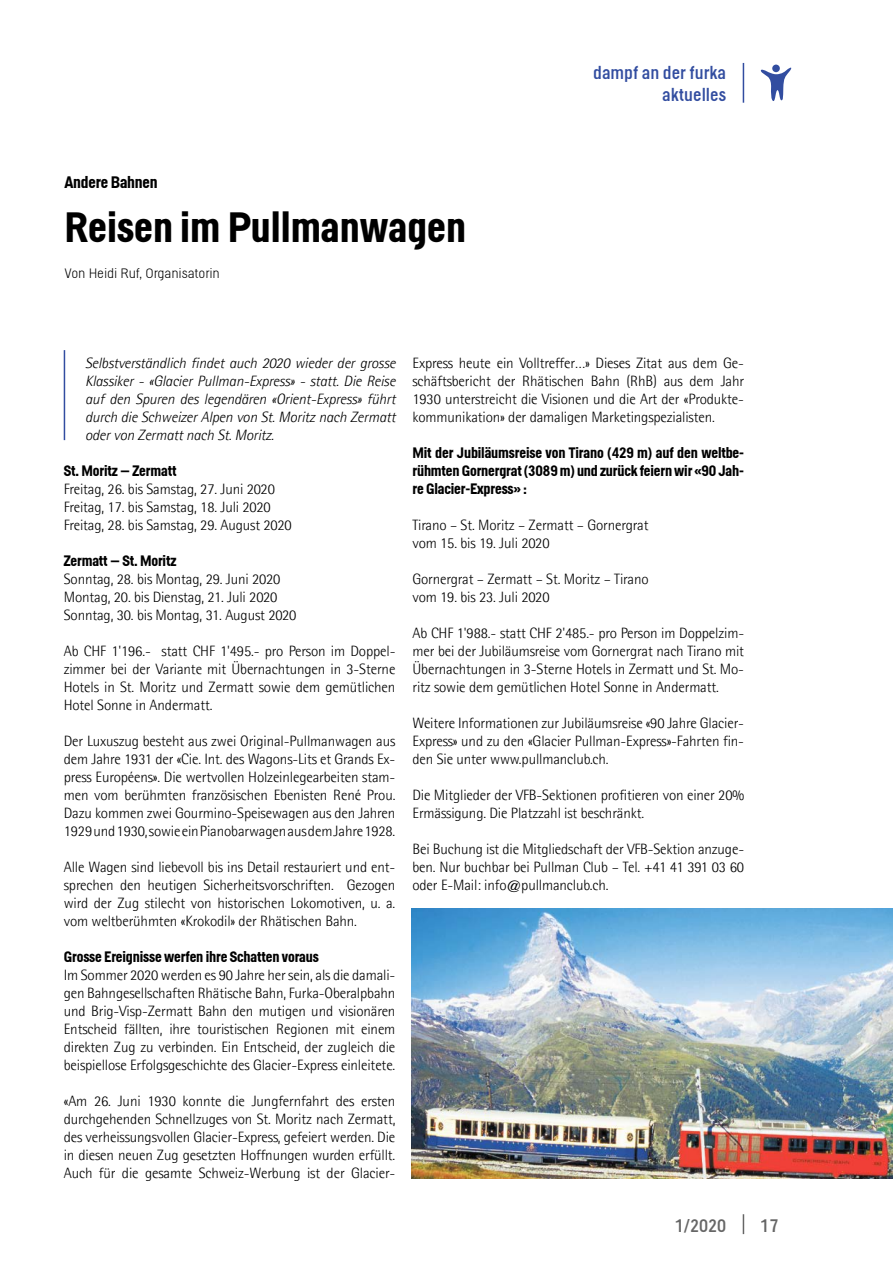
<style>
.page{position:relative;width:893px;height:1263px;background:#fff}
.page>*{position:absolute;margin:0;border:0;box-sizing:border-box;transform-origin:0 0}
.t1{font:700 42px "Helsinki";color:#000}
.t2{font:18px/21.6px "Helsinki";color:#324da0;text-align:right}
.t3{font:18px "Helsinki";color:#000}
.t4{font:700 16.5px "Helsinki";letter-spacing:-.01em;color:#000}
.t5{font:300 15px/18px "Agfa Rotis Semisans";letter-spacing:-.01em;color:#000;text-align:justify}
.t6{font:italic 300 15px/18px "Agfa Rotis Semisans";letter-spacing:-.01em;color:#000;text-align:justify}
.t7{font:700 15px/18px "Helsinki";letter-spacing:-.01em;color:#000;text-align:justify}
.t8{font:300 13.5px "Helsinki";letter-spacing:-.01em;color:#000}
</style>
<div class="page">
<svg style="left:760px;top:65px;width:32px;height:36px"></svg>
<hr style="left:743px;top:63px;width:1px;height:40px;background:#324da0">
<svg style="left:743px;top:1214px;width:1px;height:20px"></svg>
<img style="left:411px;top:908px;width:482px;height:270px">
<hr style="left:64px;top:350px;width:1px;height:90px;background:#324da0">
<p class="t4" style="left:64px;top:172px;width:95px">Andere Bahnen</p>
<h1 class="t1" style="left:64px;top:202px;width:403px">Reisen im Pullmanwagen</h1>
<p class="t8" style="left:64px;top:265px;width:157px">Von Heidi Ruf, Organisatorin</p>
<p class="t2" style="left:593px;top:61px;width:134px">dampf an der furka aktuelles</p>
<p class="t6" style="left:85px;top:354px;width:312px">Selbstverständlich findet auch 2020 wieder der grosse Klassiker - «Glacier Pullman-Express» - statt. Die Reise auf den Spuren des legendären «Orient-Express» führt durch die Schweizer Alpen von St. Moritz nach Zermatt oder von Zermatt nach St. Moritz.</p>
<p class="t7" style="left:64px;top:461px;width:114px">St. Moritz – Zermatt</p>
<p class="t5" style="left:64px;top:480px;width:229px;text-align:left">Freitag, 26. bis Samstag, 27. Juni 2020<br>Freitag, 17. bis Samstag, 18. Juli 2020<br>Freitag, 28. bis Samstag, 29. August 2020</p>
<p class="t7" style="left:64px;top:551px;width:114px">Zermatt – St. Moritz</p>
<p class="t5" style="left:64px;top:570px;width:234px;text-align:left">Sonntag, 28. bis Montag, 29. Juni 2020<br>Montag, 20. bis Dienstag, 21. Juli 2020<br>Sonntag, 30. bis Montag, 31. August 2020</p>
<p class="t5" style="left:64px;top:642px;width:333px">Ab CHF 1'196.- statt CHF 1'495.- pro Person im Doppel&shy;zimmer bei der Variante mit Übernachtungen in 3-Sterne Hotels in St. Moritz und Zermatt sowie dem gemütlichen Hotel Sonne in Andermatt.</p>
<p class="t5" style="left:64px;top:732px;width:333px">Der Luxuszug besteht aus zwei Original-Pullmanwagen aus dem Jahre 1931 der «Cie. Int. des Wagons-Lits et Grands Ex&shy;press Européens». Die wertvollen Holzeinlegearbeiten stam&shy;men vom berühmten französischen Ebenisten René Prou.<br>Dazu kommen zwei Gourmino-Speisewagen aus den Jahren 1929 und 1930, sowie ein Pianobarwagen aus dem Jahre 1928.</p>
<p class="t5" style="left:64px;top:858px;width:333px">Alle Wagen sind liebevoll bis ins Detail restauriert und ent&shy;sprechen den heutigen Sicherheitsvorschriften. Gezogen wird der Zug stilecht von historischen Lokomotiven, u. a. vom weltberühmten «Krokodil» der Rhätischen Bahn.</p>
<p class="t7" style="left:64px;top:947px;width:257px">Grosse Ereignisse werfen ihre Schatten voraus</p>
<p class="t5" style="left:64px;top:966px;width:333px">Im Sommer 2020 werden es 90 Jahre her sein, als die damali&shy;gen Bahngesellschaften Rhätische Bahn, Furka-Oberalpbahn und Brig-Visp-Zermatt Bahn den mutigen und visionären Entscheid fällten, ihre touristischen Regionen mit einem direkten Zug zu verbinden. Ein Entscheid, der zugleich die beispiellose Erfolgsgeschichte des Glacier-Express einleitete.</p>
<p class="t5" style="left:64px;top:1092px;width:333px">«Am 26. Juni 1930 konnte die Jungfernfahrt des ersten durchgehenden Schnellzuges von St. Moritz nach Zermatt, des verheissungsvollen Glacier-Express, gefeiert werden. Die in diesen neuen Zug gesetzten Hoffnungen wurden erfüllt.<br>Auch für die gesamte Schweiz-Werbung ist der Glacier-</p>
<p class="t5" style="left:412px;top:354px;width:333px">Express heute ein Volltreffer…» Dieses Zitat aus dem Ge&shy;schäftsbericht der Rhätischen Bahn (RhB) aus dem Jahr 1930 unterstreicht die Visionen und die Art der «Produkte&shy;kommunikation» der damaligen Marketingspezialisten.</p>
<p class="t7" style="left:412px;top:443px;width:333px">Mit der Jubiläumsreise von Tirano (429 m) auf den weltbe&shy;rühmten Gornergrat (3089 m) und zurück feiern wir «90 Jah&shy;re Glacier-Express» :</p>
<p class="t5" style="left:412px;top:516px;width:238px">Tirano – St. Moritz – Zermatt – Gornergrat vom 15. bis 19. Juli 2020</p>
<p class="t5" style="left:412px;top:570px;width:238px">Gornergrat – Zermatt – St. Moritz – Tirano vom 19. bis 23. Juli 2020</p>
<p class="t5" style="left:412px;top:624px;width:333px">Ab CHF 1'988.- statt CHF 2'485.- pro Person im Doppelzim&shy;mer bei der Jubiläumsreise vom Gornergrat nach Tirano mit Übernachtungen in 3-Sterne Hotels in Zermatt und St. Mo&shy;ritz sowie dem gemütlichen Hotel Sonne in Andermatt.</p>
<p class="t5" style="left:412px;top:714px;width:333px">Weitere Informationen zur Jubiläumsreise «90 Jahre Glacier-Express» und zu den «Glacier Pullman-Express»-Fahrten fin&shy;den Sie unter www.pullmanclub.ch.</p>
<p class="t5" style="left:412px;top:786px;width:333px">Die Mitglieder der VFB-Sektionen profitieren von einer 20%<br>Ermässigung. Die Platzzahl ist beschränkt.</p>
<p class="t5" style="left:412px;top:840px;width:333px">Bei Buchung ist die Mitgliedschaft der VFB-Sektion anzuge&shy;ben. Nur buchbar bei Pullman Club – Tel. +41 41 391 03 60 oder E-Mail: info@pullmanclub.ch.</p>
<p class="t3" style="left:674px;top:1215px;width:53px">1/2020</p>
<p class="t3" style="left:761px;top:1215px;width:19px">17</p>
</div>
